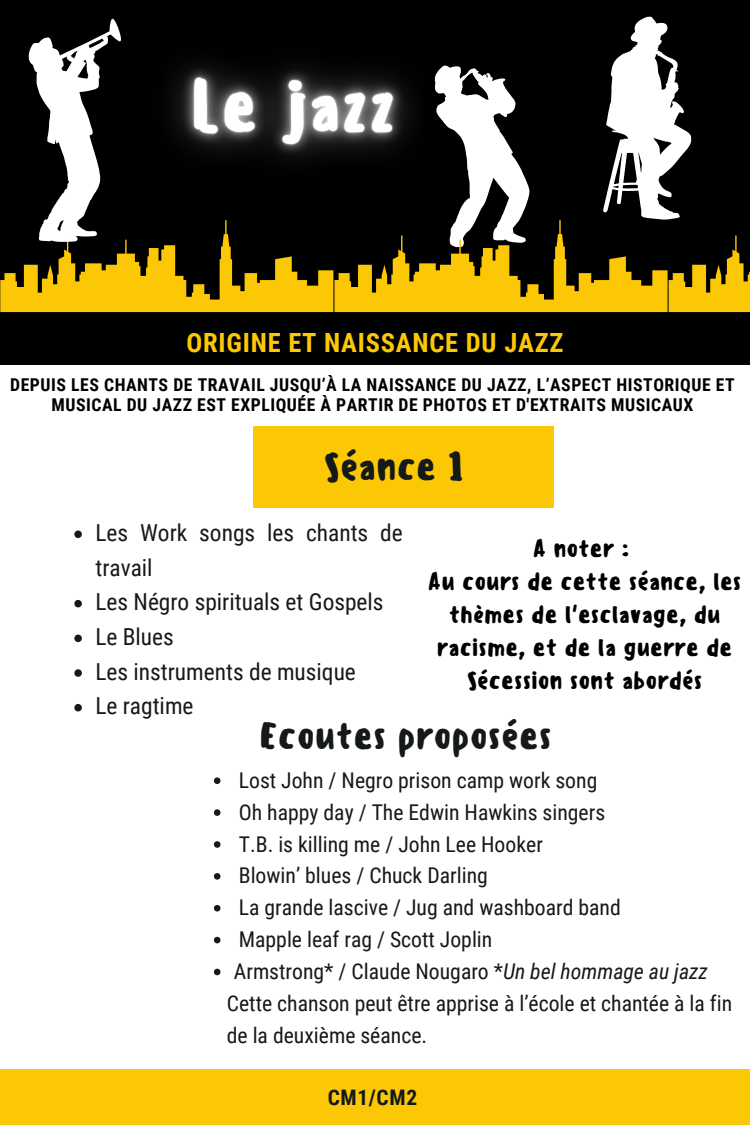
<style>
.page{position:relative;width:750px;height:1125px;background:#fff}
.page>*{position:absolute;margin:0;border:0;box-sizing:border-box;transform-origin:0 0}
.t1{font:500 37.75px "Sensei";color:#151917}
.t2{font:500 36.88px "Sensei";color:#151917}
.t3{font:700 26.5px "Roboto Condensed";letter-spacing:.03em;color:#fcc805}
.t4{font:500 24px/32.8px "Sensei";color:#000;text-align:center}
.t5{font:23.38px/34.8px "Roboto Condensed";color:#151917}
.t6{font:21.75px "Roboto Condensed";color:#151917}
.t7{font:700 21.38px "Roboto Condensed";letter-spacing:.03em;color:#151917}
.t8{font:700 17.62px/20.6px "Roboto Condensed";letter-spacing:.03em;color:#000;text-align:center}
.s1{font-style:italic}
</style>
<div class="page">
<div style="left:0;top:0;width:750px;height:313px;background:#000"></div>
<div style="left:253px;top:426px;width:301px;height:82px;background:#fcc805"></div>
<div style="left:0;top:1069px;width:750px;height:56px;background:#fcc805"></div>
<div style="left:0;top:309px;width:750px;height:56px;background:#000"></div>
<svg style="left:0;top:17px;width:750px;height:295px"></svg>
<svg style="left:74px;top:531px;width:8px;height:7px"></svg>
<svg style="left:74px;top:600px;width:8px;height:7px"></svg>
<svg style="left:74px;top:635px;width:8px;height:7px"></svg>
<svg style="left:74px;top:669px;width:8px;height:8px"></svg>
<svg style="left:74px;top:704px;width:8px;height:7px"></svg>
<svg style="left:214px;top:777px;width:6px;height:7px"></svg>
<svg style="left:214px;top:809px;width:6px;height:7px"></svg>
<svg style="left:214px;top:841px;width:6px;height:7px"></svg>
<svg style="left:214px;top:873px;width:6px;height:7px"></svg>
<svg style="left:214px;top:905px;width:6px;height:7px"></svg>
<svg style="left:214px;top:937px;width:6px;height:6px"></svg>
<svg style="left:214px;top:969px;width:6px;height:6px"></svg>
<img style="left:117px;top:17px;width:352px;height:203px">
<p class="t3" style="left:186px;top:327px;width:379px">ORIGINE ET NAISSANCE DU JAZZ</p>
<p class="t8" style="left:10px;top:375px;width:726px">DEPUIS LES CHANTS DE TRAVAIL JUSQU’À LA NAISSANCE DU JAZZ, L’ASPECT HISTORIQUE ET<br>MUSICAL DU JAZZ EST EXPLIQUÉE À PARTIR DE PHOTOS ET D'EXTRAITS MUSICAUX</p>
<h1 class="t1" style="left:324px;top:444px;width:142px">Séance 1</h1>
<p class="t5" style="left:95px;top:515px;width:309px">Les Work songs les chants de travail<br>Les Négro spirituals et Gospels<br>Le Blues<br>Les instruments de musique<br>Le ragtime</p>
<p class="t4" style="left:428px;top:533px;width:315px">A noter :<br>Au cours de cette séance, les thèmes de l'esclavage, du racisme, et de la guerre de<br>Sécession sont abordés</p>
<h2 class="t2" style="left:259px;top:714px;width:294px">Ecoutes proposées</h2>
<p class="t6" style="left:239px;top:768px;width:360px">Lost John / Negro prison camp work song</p>
<p class="t6" style="left:239px;top:799px;width:368px">Oh happy day / The Edwin Hawkins singers</p>
<p class="t6" style="left:239px;top:831px;width:306px">T.B. is killing me / John Lee Hooker</p>
<p class="t6" style="left:239px;top:863px;width:250px">Blowin’ blues / Chuck Darling</p>
<p class="t6" style="left:239px;top:895px;width:383px">La grande lascive / Jug and washboard band</p>
<p class="t6" style="left:239px;top:927px;width:255px">Mapple leaf rag / Scott Joplin</p>
<p class="t6" style="left:234px;top:959px;width:475px">Armstrong* / Claude Nougaro *<span class="s1">Un bel hommage au jazz</span></p>
<p class="t6" style="left:227px;top:991px;width:507px">Cette chanson peut être apprise à l’école et chantée à la fin</p>
<p class="t6" style="left:227px;top:1023px;width:202px">de la deuxième séance.</p>
<p class="t7" style="left:328px;top:1085px;width:91px">CM1/CM2</p>
</div>
